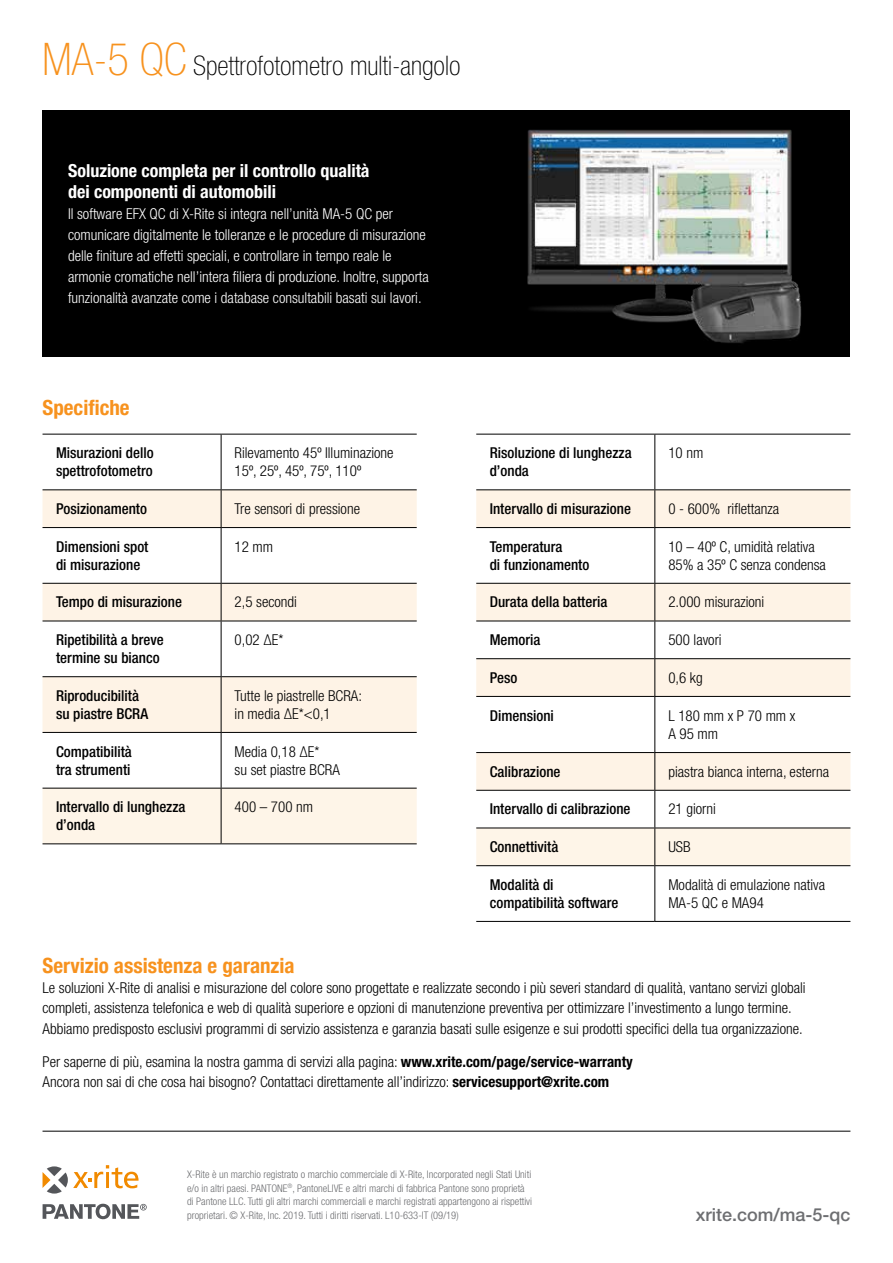
<style>
.page{position:relative;width:893px;height:1263px;background:#fff}
.page>*{position:absolute;margin:0;border:0;box-sizing:border-box;transform-origin:0 0}
.t1{font:100 condensed 27px "Helvetica Neue LT Std";color:#000}
.t2{font:700 condensed 21px "Helvetica Neue";color:#f7921e}
.t3{font:700 condensed 21px "Helvetica Neue LT Std";color:#f7921e}
.t4{font:700 condensed 18px/21px "Helvetica Neue LT Std";color:#fff}
.t5{font:500 18px "Helvetica Neue LT Std";color:#6d6e71}
.t6{font:300 condensed 15px/18px "Helvetica Neue LT Std";color:#000}
.t7{font:500 condensed 15px/18px "Helvetica Neue LT Std";color:#000}
.t8{font:300 condensed 15px/21px "Helvetica Neue LT Std";color:#fff}
.t9{font:300 condensed 10.5px/13.5px "Helvetica Neue LT Std";color:#6d6e71}
.s1{font-size:45px;color:#f7921e}
.s2{font-weight:700}
</style>
<div class="page">
<hr style="left:43px;top:1131px;width:807px;height:1px;background:#000">
<div style="left:43px;top:111px;width:807px;height:246px;background:#000"></div>
<svg style="left:43px;top:1204px;width:104px;height:15px"></svg>
<svg style="left:43px;top:1165px;width:96px;height:28px"></svg>
<svg style="left:43px;top:490px;width:374px;height:242px;fill:#fef3e6"></svg>
<div style="left:43px;top:789px;width:374px;height:54px;background:#fef5e8"></div>
<hr style="left:221px;top:434px;width:1px;height:55px;background:#000">
<hr style="left:43px;top:489px;width:178px;height:1px;background:#000">
<hr style="left:221px;top:489px;width:196px;height:1px;background:#000">
<hr style="left:221px;top:490px;width:1px;height:37px;background:#000">
<hr style="left:43px;top:527px;width:178px;height:1px;background:#000">
<hr style="left:221px;top:527px;width:196px;height:1px;background:#000">
<hr style="left:221px;top:528px;width:1px;height:55px;background:#000">
<hr style="left:43px;top:583px;width:178px;height:1px;background:#000">
<hr style="left:221px;top:583px;width:196px;height:1px;background:#000">
<hr style="left:221px;top:584px;width:1px;height:37px;background:#000">
<hr style="left:43px;top:621px;width:178px;height:1px;background:#000">
<hr style="left:221px;top:621px;width:196px;height:1px;background:#000">
<hr style="left:221px;top:621px;width:1px;height:55px;background:#000">
<hr style="left:43px;top:676px;width:178px;height:1px;background:#000">
<hr style="left:221px;top:676px;width:196px;height:1px;background:#000">
<hr style="left:221px;top:677px;width:1px;height:55px;background:#000">
<hr style="left:43px;top:732px;width:178px;height:1px;background:#000">
<hr style="left:221px;top:732px;width:196px;height:1px;background:#000">
<hr style="left:221px;top:733px;width:1px;height:55px;background:#000">
<hr style="left:43px;top:788px;width:178px;height:1px;background:#000">
<hr style="left:221px;top:788px;width:196px;height:1px;background:#000">
<hr style="left:221px;top:788px;width:1px;height:55px;background:#000">
<hr style="left:43px;top:843px;width:178px;height:1px;background:#000">
<hr style="left:221px;top:843px;width:196px;height:1px;background:#000">
<hr style="left:43px;top:434px;width:178px;height:1px;background:#000">
<hr style="left:221px;top:434px;width:196px;height:1px;background:#000">
<svg style="left:476px;top:490px;width:374px;height:300px;fill:#fef3e6"></svg>
<div style="left:476px;top:829px;width:374px;height:36px;background:#fef5e8"></div>
<hr style="left:476px;top:434px;width:179px;height:1px;background:#000">
<hr style="left:655px;top:434px;width:195px;height:1px;background:#000">
<hr style="left:654px;top:434px;width:1px;height:55px;background:#000">
<hr style="left:476px;top:489px;width:179px;height:1px;background:#000">
<hr style="left:655px;top:489px;width:195px;height:1px;background:#000">
<hr style="left:654px;top:490px;width:1px;height:37px;background:#000">
<hr style="left:476px;top:527px;width:179px;height:1px;background:#000">
<hr style="left:655px;top:527px;width:195px;height:1px;background:#000">
<hr style="left:654px;top:528px;width:1px;height:55px;background:#000">
<hr style="left:476px;top:583px;width:179px;height:1px;background:#000">
<hr style="left:655px;top:583px;width:195px;height:1px;background:#000">
<hr style="left:654px;top:584px;width:1px;height:37px;background:#000">
<hr style="left:476px;top:621px;width:179px;height:1px;background:#000">
<hr style="left:655px;top:621px;width:195px;height:1px;background:#000">
<hr style="left:654px;top:621px;width:1px;height:37px;background:#000">
<hr style="left:476px;top:658px;width:179px;height:1px;background:#000">
<hr style="left:655px;top:658px;width:195px;height:1px;background:#000">
<hr style="left:654px;top:659px;width:1px;height:37px;background:#000">
<hr style="left:476px;top:696px;width:179px;height:1px;background:#000">
<hr style="left:655px;top:696px;width:195px;height:1px;background:#000">
<hr style="left:654px;top:697px;width:1px;height:55px;background:#000">
<hr style="left:476px;top:752px;width:179px;height:1px;background:#000">
<hr style="left:655px;top:752px;width:195px;height:1px;background:#000">
<hr style="left:654px;top:753px;width:1px;height:37px;background:#000">
<hr style="left:476px;top:790px;width:179px;height:1px;background:#000">
<hr style="left:655px;top:790px;width:195px;height:1px;background:#000">
<hr style="left:654px;top:791px;width:1px;height:37px;background:#000">
<hr style="left:476px;top:828px;width:179px;height:1px;background:#000">
<hr style="left:655px;top:828px;width:195px;height:1px;background:#000">
<hr style="left:654px;top:828px;width:1px;height:37px;background:#000">
<hr style="left:476px;top:865px;width:179px;height:1px;background:#000">
<hr style="left:655px;top:865px;width:195px;height:1px;background:#000">
<hr style="left:654px;top:866px;width:1px;height:55px;background:#000">
<hr style="left:476px;top:921px;width:179px;height:1px;background:#000">
<hr style="left:655px;top:921px;width:195px;height:1px;background:#000">
<img style="left:527px;top:129px;width:275px;height:214px">
<h1 class="t1" style="left:43px;top:50px;width:420px"><span class="s1">MA-5 QC</span> Spettrofotometro multi-angolo</h1>
<p class="t4" style="left:68px;top:160px;width:303px">Soluzione completa per il controllo qualità dei componenti di automobili</p>
<p class="t8" style="left:68px;top:203px;width:362px">Il software EFX QC di X-Rite si integra nell’unità MA-5 QC per comunicare digitalmente le tolleranze e le procedure di misurazione delle finiture ad effetti speciali, e controllare in tempo reale le armonie cromatiche nell’intera filiera di produzione. Inoltre, supporta funzionalità avanzate come i database consultabili basati sui lavori.</p>
<h2 class="t3" style="left:43px;top:394px;width:89px">Specifiche</h2>
<p class="t7" style="left:56px;top:444px;width:99px">Misurazioni dello spettrofotometro</p>
<p class="t6" style="left:235px;top:444px;width:160px">Rilevamento 45º Illuminazione<br>15º, 25º, 45º, 75º, 110º</p>
<p class="t7" style="left:56px;top:499px;width:93px">Posizionamento</p>
<p class="t6" style="left:235px;top:500px;width:127px">Tre sensori di pressione</p>
<p class="t7" style="left:56px;top:537px;width:94px">Dimensioni spot di misurazione</p>
<p class="t6" style="left:235px;top:537px;width:40px">12 mm</p>
<p class="t7" style="left:56px;top:593px;width:127px">Tempo di misurazione</p>
<p class="t6" style="left:235px;top:593px;width:64px">2,5 secondi</p>
<p class="t7" style="left:56px;top:631px;width:109px">Ripetibilità a breve termine su bianco</p>
<p class="t6" style="left:235px;top:631px;width:50px">0,02 ∆E*</p>
<p class="t7" style="left:56px;top:686px;width:94px">Riproducibilità su piastre BCRA</p>
<p class="t6" style="left:235px;top:686px;width:129px">Tutte le piastrelle BCRA: in media ∆E*&lt;0,1</p>
<p class="t7" style="left:56px;top:742px;width:77px">Compatibilità tra strumenti</p>
<p class="t6" style="left:235px;top:742px;width:107px">Media 0,18 ∆E*<br>su set piastre BCRA</p>
<p class="t7" style="left:56px;top:798px;width:131px">Intervallo di lunghezza d’onda</p>
<p class="t6" style="left:235px;top:798px;width:80px">400 – 700 nm</p>
<p class="t7" style="left:490px;top:444px;width:143px">Risoluzione di lunghezza d’onda</p>
<p class="t6" style="left:668px;top:444px;width:36px">10 nm</p>
<p class="t7" style="left:490px;top:499px;width:143px">Intervallo di misurazione</p>
<p class="t6" style="left:668px;top:500px;width:112px">0 - 600% riflettanza</p>
<p class="t7" style="left:490px;top:537px;width:101px">Temperatura<br>di funzionamento</p>
<p class="t6" style="left:668px;top:537px;width:159px">10 – 40º C, umidità relativa<br>85% a 35º C senza condensa</p>
<p class="t7" style="left:490px;top:593px;width:119px">Durata della batteria</p>
<p class="t6" style="left:668px;top:593px;width:97px">2.000 misurazioni</p>
<p class="t7" style="left:490px;top:631px;width:52px">Memoria</p>
<p class="t6" style="left:668px;top:631px;width:55px">500 lavori</p>
<p class="t7" style="left:490px;top:668px;width:29px">Peso</p>
<p class="t6" style="left:668px;top:668px;width:36px">0,6 kg</p>
<p class="t7" style="left:490px;top:706px;width:66px">Dimensioni</p>
<p class="t6" style="left:668px;top:706px;width:129px">L 180 mm x P 70 mm x<br>A 95 mm</p>
<p class="t7" style="left:490px;top:762px;width:72px">Calibrazione</p>
<p class="t6" style="left:668px;top:762px;width:162px">piastra bianca interna, esterna</p>
<p class="t7" style="left:490px;top:800px;width:142px">Intervallo di calibrazione</p>
<p class="t6" style="left:668px;top:800px;width:49px">21 giorni</p>
<p class="t7" style="left:490px;top:838px;width:70px">Connettività</p>
<p class="t6" style="left:668px;top:838px;width:24px">USB</p>
<p class="t7" style="left:490px;top:875px;width:130px">Modalità di compatibilità software</p>
<p class="t6" style="left:668px;top:875px;width:158px">Modalità di emulazione nativa<br>MA-5 QC e MA94</p>
<h2 class="t2" style="left:43px;top:948px;width:254px">Servizio assistenza e garanzia</h2>
<p class="t6" style="left:43px;top:977px;width:765px;line-height:20.2px">Le soluzioni X-Rite di analisi e misurazione del colore sono progettate e realizzate secondo i più severi standard di qualità, vantano servizi globali completi, assistenza telefonica e web di qualità superiore e opzioni di manutenzione preventiva per ottimizzare l’investimento a lungo termine.<br>Abbiamo predisposto esclusivi programmi di servizio assistenza e garanzia basati sulle esigenze e sui prodotti specifici della tua organizzazione.</p>
<p class="t6" style="left:43px;top:1051px;width:592px;line-height:20.2px">Per saperne di più, esamina la nostra gamma di servizi alla pagina: <span class="s2">www.xrite.com/page/service-warranty<br></span>Ancora non sai di che cosa hai bisogno? Contattaci direttamente all’indirizzo: <span class="s2">servicesupport@xrite.com</span></p>
<p class="t9" style="left:187px;top:1167px;width:347px">X-Rite è un marchio registrato o marchio commerciale di X-Rite, Incorporated negli Stati Uniti e/o in altri paesi. PANTONE<sup>®</sup>, PantoneLIVE e altri marchi di fabbrica Pantone sono proprietà di Pantone LLC. Tutti gli altri marchi commerciali e marchi registrati appartengono ai rispettivi proprietari. © X-Rite, Inc. 2019. Tutti i diritti riservati. L10-633-IT (09/19)</p>
<p class="t5" style="left:696px;top:1203px;width:156px">xrite.com/ma-5-qc</p>
</div>
